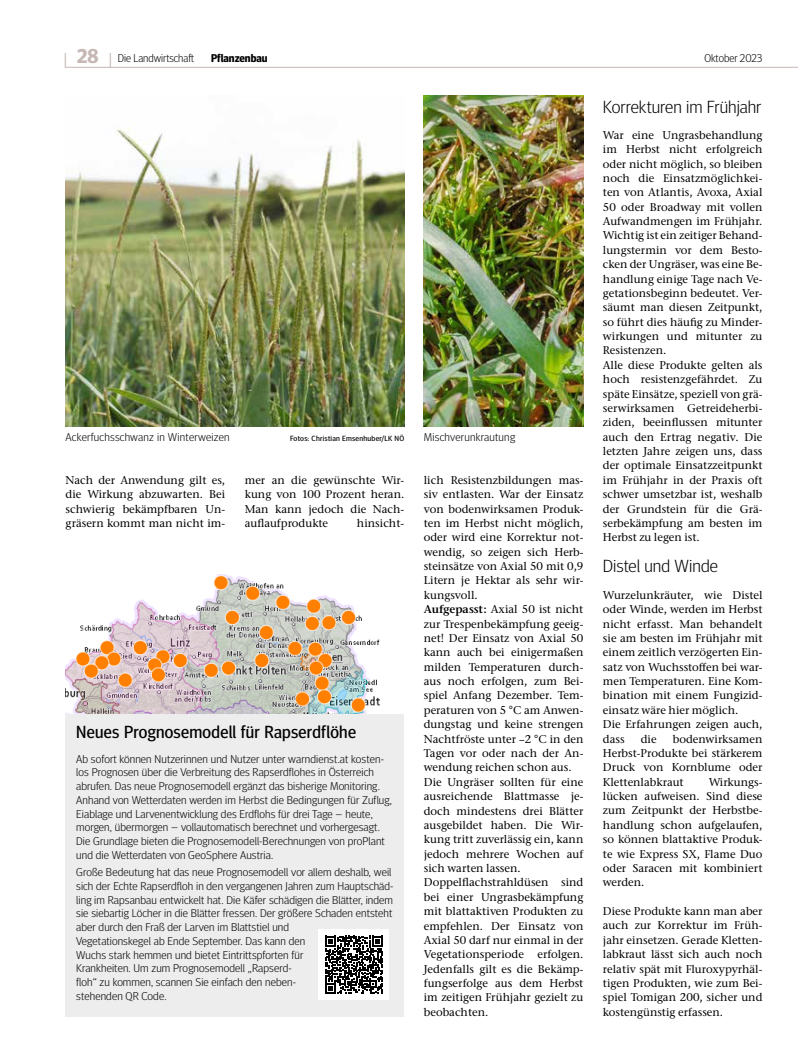
<style>
.page{position:relative;width:798px;height:1063px;background:#fff}
.page>*{position:absolute;margin:0;border:0;box-sizing:border-box;transform-origin:0 0}
.t1{font:300 17.5px "Meta Head OT";color:#000;scale:1.05 1}
.t2{font:17.5px "Meta Head OT";letter-spacing:.015em;color:#000}
.t3{font:500 11.25px/14.4px "Stone Serif ITC Pro";color:#000;text-align:justify}
.t4{font:300 11.25px/13.8px "Meta Head OT";letter-spacing:.01em;color:#000;scale:1.05 1}
.t5{font:300 11.25px "Meta Head OT";letter-spacing:.01em;color:#000}
.t6{font:700 11.25px "Meta Head OT";color:#000}
.t7{font:7.5px "Meta Head OT";letter-spacing:.03em;color:#000;scale:1.05 1}
.s1{font-family:"Generis Simple Com";font-size:20px;color:#c6b7b4}
.s2{font-weight:700;font-size:20px;color:#c6b7b4}
.s3{font-weight:600}
</style>
<div class="page">
<hr style="left:66px;top:67px;width:731px;height:1px;background:#c6b7b4">
<img style="left:66px;top:128px;width:338px;height:298px">
<img style="left:423px;top:96px;width:160px;height:330px">
<div style="left:66px;top:714px;width:338px;height:303px;background:#eeeded"></div>
<img style="left:66px;top:574px;width:314px;height:140px">
<div style="left:318px;top:929px;width:71px;height:71px;background:#fff"></div>
<svg style="left:325px;top:936px;width:58px;height:58px"></svg>
<p class="t5" style="left:63px;top:51px;width:132px"><span class="s1">|</span> <span class="s2">28</span> <span class="s1">|</span> Die Landwirtschaft</p>
<p class="t6" style="left:211px;top:51px;width:58px">Pflanzenbau</p>
<p class="t5" style="left:704px;top:51px;width:60px">Oktober 2023</p>
<p class="t4" style="left:66px;top:430px;width:158px">Ackerfuchsschwanz in Winterweizen</p>
<p class="t7" style="left:290px;top:434px;width:110px">Fotos: Christian Emsenhuber/LK NÖ</p>
<p class="t4" style="left:423px;top:430px;width:88px">Mischverunkrautung</p>
<p class="t3" style="left:66px;top:473px;width:161px">Nach der Anwendung gilt es, die Wirkung abzuwarten. Bei schwierig bekämpfbaren Un&shy;gräsern kommt man nicht im-</p>
<p class="t3" style="left:244px;top:473px;width:161px">mer an die gewünschte Wir&shy;kung von 100 Prozent heran.<br>Man kann jedoch die Nach&shy;auflaufprodukte</p>
<p class="t3" style="left:357px;top:516px;width:49px">hinsicht-</p>
<h1 class="t2" style="left:76px;top:722px;width:281px">Neues Prognosemodell für Rapserdflöhe</h1>
<p class="t4" style="left:76px;top:752px;width:302px">Ab sofort können Nutzerinnen und Nutzer unter warndienst.at kosten&shy;los Prognosen über die Verbreitung des Rapserdflohes in Österreich abrufen. Das neue Prognosemodell ergänzt das bisherige Monitoring.<br>Anhand von Wetterdaten werden im Herbst die Bedingungen für Zuflug, Eiablage und Larvenentwicklung des Erdflohs für drei Tage – heute, morgen, übermorgen – vollautomatisch berechnet und vorhergesagt.<br>Die Grundlage bieten die Prognosemodell-Berechnungen von proPlant und die Wetterdaten von GeoSphere Austria.</p>
<p class="t4" style="left:76px;top:865px;width:303px">Große Bedeutung hat das neue Prognosemodell vor allem deshalb, weil sich der Echte Rapserdfloh in den vergangenen Jahren zum Hauptschäd&shy;ling im Rapsanbau entwickelt hat. Die Käfer schädigen die Blätter, indem sie siebartig Löcher in die Blätter fressen. Der größere Schaden entsteht aber durch den Fraß der Larven im Blattstiel und<br>Vegetationskegel ab Ende September. Das kann den<br>Wuchs stark hemmen und bietet Eintrittspforten für<br>Krankheiten. Um zum Prognosemodell „Rapserd-<br>floh“ zu kommen, scannen Sie einfach den neben-<br>stehenden QR Code.</p>
<p class="t3" style="left:423px;top:473px;width:161px;text-align:left">lich Resistenzbildungen mas&shy;siv entlasten. War der Einsatz von bodenwirksamen Produk&shy;ten im Herbst nicht möglich, oder wird eine Korrektur not&shy;wendig, so zeigen sich Herb&shy;steinsätze von Axial 50 mit 0,9<br>Litern je Hektar als sehr wir&shy;kungsvoll.<br><span class="s3">Aufgepasst:</span> Axial 50 ist nicht zur Trespenbekämpfung geeig&shy;net! Der Einsatz von Axial 50 kann auch bei einigermaßen milden Temperaturen durch&shy;aus noch erfolgen, zum Bei&shy;spiel Anfang Dezember. Tem&shy;peraturen von 5 °C am Anwen&shy;dungstag und keine strengen<br>Nachtfröste unter –2 °C in den<br>Tagen vor oder nach der An&shy;wendung reichen schon aus.<br>Die Ungräser sollten für eine ausreichende Blattmasse je&shy;doch mindestens drei Blätter ausgebildet haben. Die Wir&shy;kung tritt zuverlässig ein, kann jedoch mehrere Wochen auf sich warten lassen.<br>Doppelflachstrahldüsen sind bei einer Ungrasbekämpfung mit blattaktiven Produkten zu empfehlen. Der Einsatz von<br>Axial 50 darf nur einmal in der<br>Vegetationsperiode erfolgen.<br>Jedenfalls gilt es die Bekämp&shy;fungserfolge aus dem Herbst im zeitigen Frühjahr gezielt zu beobachten.</p>
<h1 class="t1" style="left:602px;top:97px;width:152px">Korrekturen im Frühjahr</h1>
<p class="t3" style="left:602px;top:128px;width:161px;text-align:left">War eine Ungrasbehandlung im Herbst nicht erfolgreich oder nicht möglich, so bleiben noch die Einsatzmöglichkei&shy;ten von Atlantis, Avoxa, Axial<br>50 oder Broadway mit vollen<br>Aufwandmengen im Frühjahr.<br>Wichtig ist ein zeitiger Behand&shy;lungstermin vor dem Besto&shy;cken der Ungräser, was eine Be&shy;handlung einige Tage nach Ve&shy;getationsbeginn bedeutet. Ver&shy;säumt man diesen Zeitpunkt, so führt dies häufig zu Minder&shy;wirkungen und mitunter zu<br>Resistenzen.<br>Alle diese Produkte gelten als hoch resistenzgefährdet. Zu späte Einsätze, speziell von grä&shy;serwirksamen Getreideherbi&shy;ziden, beeinflussen mitunter auch den Ertrag negativ. Die letzten Jahre zeigen uns, dass der optimale Einsatzzeitpunkt im Frühjahr in der Praxis oft schwer umsetzbar ist, weshalb der Grundstein für die Grä&shy;serbekämpfung am besten im<br>Herbst zu legen ist.</p>
<h1 class="t1" style="left:602px;top:555px;width:111px">Distel und Winde</h1>
<p class="t3" style="left:602px;top:588px;width:161px;text-align:left">Wurzelunkräuter, wie Distel oder Winde, werden im Herbst nicht erfasst. Man behandelt sie am besten im Frühjahr mit einem zeitlich verzögerten Ein&shy;satz von Wuchsstoffen bei war&shy;men Temperaturen. Eine Kom&shy;bination mit einem Fungizid&shy;einsatz wäre hier möglich.<br>Die Erfahrungen zeigen auch, dass</p>
<p class="t3" style="left:602px;top:732px;width:161px;text-indent:70px">bodenwirksamen Herbst-Produkte bei stärkerem Druck von Kornblume oder Klettenlabkraut</p>
<p class="t3" style="left:640px;top:732px;width:17px">die</p>
<p class="t3" style="left:602px;top:775px;width:161px;text-indent:106px">Wirkungs&shy;lücken aufweisen. Sind diese zum Zeitpunkt der Herbstbe&shy;handlung schon aufgelaufen, so können blattaktive Produk&shy;te wie Express SX, Flame Duo oder Saracen mit kombiniert werden.</p>
<p class="t3" style="left:602px;top:904px;width:161px">Diese Produkte kann man aber auch zur Korrektur im Früh&shy;jahr einsetzen. Gerade Kletten&shy;labkraut lässt sich auch noch relativ spät mit Fluroxypyrhäl&shy;tigen Produkten, wie zum Bei&shy;spiel Tomigan 200, sicher und kostengünstig erfassen.</p>
</div>
